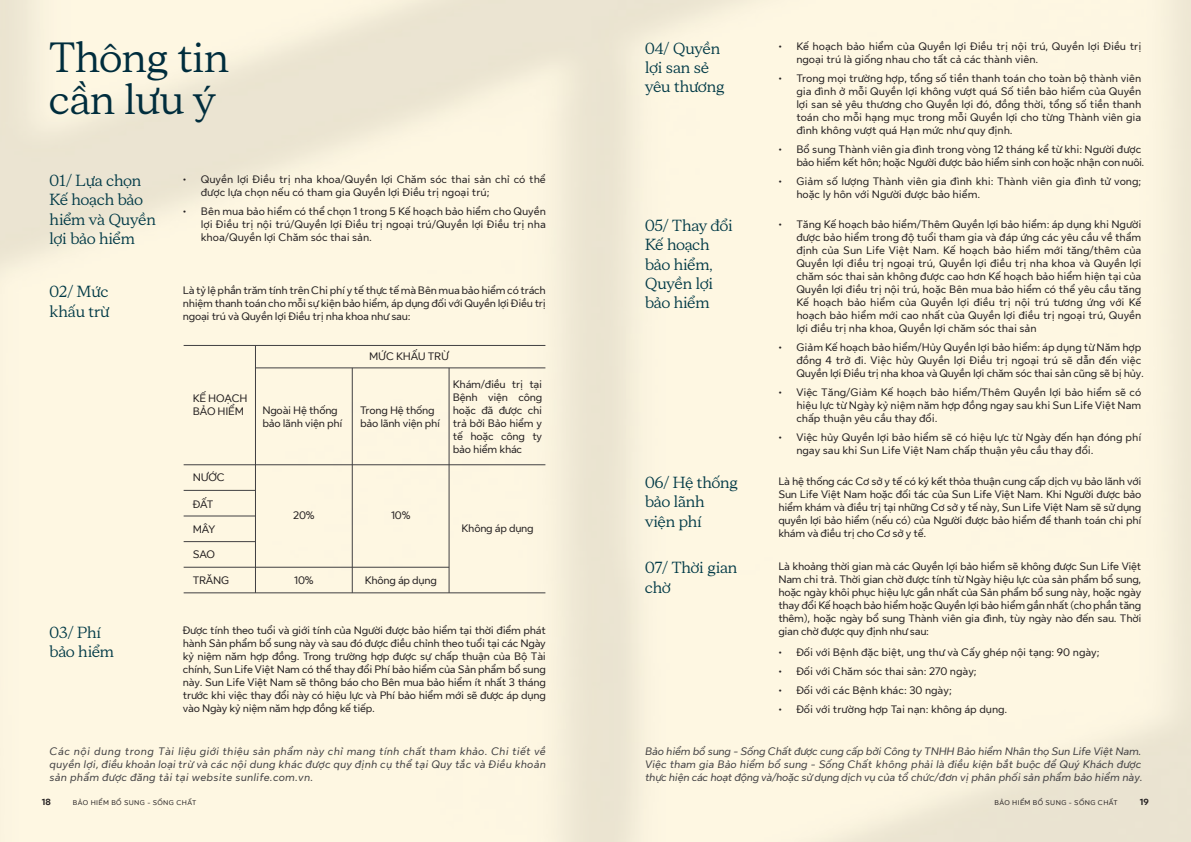
<style>
.page{position:relative;width:1191px;height:842px;background:#fff}
.page>*{position:absolute;margin:0;border:0;box-sizing:border-box;transform-origin:0 0}
.t1{font:42px/42.4px "Sun Life New Display";color:#002d3d}
.t2{font:16px/19.2px "Sun Life New Display";color:#003946}
.t3{font:11px/13px "Sun Life New Text";color:#231f20;text-align:justify}
.t4{font:italic 11px/13.2px "Sun Life New Text";color:#414042;text-align:justify}
.t5{font:11px/13px "Sun Life New Text";letter-spacing:-.02em;color:#231f20}
.t6{font:700 9px "Sun Life New Text";color:#231f20}
.t7{font:7px "Sun Life New Text";letter-spacing:.05em;color:#231f20}
</style>
<div class="page">
<img style="left:0;top:0;width:1191px;height:842px">
<hr style="left:255px;top:368px;width:290px;height:1px;background:#414042">
<hr style="left:184px;top:465px;width:361px;height:1px;background:#414042">
<hr style="left:184px;top:490px;width:71px;height:1px;background:#414042">
<hr style="left:184px;top:516px;width:71px;height:1px;background:#414042">
<hr style="left:184px;top:541px;width:71px;height:1px;background:#414042">
<hr style="left:184px;top:567px;width:265px;height:1px;background:#414042">
<hr style="left:184px;top:593px;width:361px;height:1px;background:#414042">
<hr style="left:184px;top:345px;width:361px;height:1px;background:#414042">
<hr style="left:255px;top:345px;width:1px;height:248px;background:#414042">
<hr style="left:352px;top:368px;width:1px;height:225px;background:#414042">
<hr style="left:449px;top:368px;width:1px;height:225px;background:#414042">
<h1 class="t1" style="left:50px;top:34px;width:180px">Thông tin cần lưu ý</h1>
<h2 class="t2" style="left:50px;top:170px;width:108px">01/ Lựa chọn<br>Kế hoạch bảo hiểm và Quyền lợi bảo hiểm</h2>
<p class="t3" style="left:201px;top:172px;width:346px;text-indent:-18px">• Quyền lợi Điều trị nha khoa/Quyền lợi Chăm sóc thai sản chỉ có thể được lựa chọn nếu có tham gia Quyền lợi Điều trị ngoại trú;</p>
<p class="t3" style="left:201px;top:204px;width:346px;text-indent:-18px">• Bên mua bảo hiểm có thể chọn 1 trong 5 Kế hoạch bảo hiểm cho Quyền lợi Điều trị nội trú/Quyền lợi Điều trị ngoại trú/Quyền lợi Điều trị nha khoa/Quyền lợi Chăm sóc thai sản.</p>
<h2 class="t2" style="left:50px;top:281px;width:61px">02/ Mức khấu trừ</h2>
<h2 class="t2" style="left:50px;top:622px;width:66px">03/ Phí bảo hiểm</h2>
<p class="t3" style="left:183px;top:283px;width:364px">Là tỷ lệ phần trăm tính trên Chi phí y tế thực tế mà Bên mua bảo hiểm có trách nhiệm thanh toán cho mỗi sự kiện bảo hiểm, áp dụng đối với Quyền lợi Điều trị ngoại trú và Quyền lợi Điều trị nha khoa như sau:</p>
<p class="t5" style="left:193px;top:391px;width:56px">KẾ HOẠCH<br>BẢO HIỂM</p>
<p class="t3" style="left:193px;top:470px;width:34px">NƯỚC</p>
<p class="t3" style="left:193px;top:497px;width:22px">ĐẤT</p>
<p class="t3" style="left:193px;top:522px;width:24px">MÂY</p>
<p class="t3" style="left:193px;top:547px;width:24px">SAO</p>
<p class="t3" style="left:193px;top:573px;width:38px">TRĂNG</p>
<p class="t5" style="left:369px;top:349px;width:81px">MỨC KHẤU TRỪ</p>
<p class="t5" style="left:262px;top:403px;width:81px">Ngoài Hệ thống bảo lãnh viện phí</p>
<p class="t5" style="left:360px;top:403px;width:81px">Trong Hệ thống bảo lãnh viện phí</p>
<p class="t3" style="left:453px;top:377px;width:91px">Khám/điều trị tại Bệnh viện công hoặc đã được chi trả bởi Bảo hiểm y tế hoặc công ty bảo hiểm khác</p>
<p class="t3" style="left:293px;top:508px;width:23px">20%</p>
<p class="t3" style="left:391px;top:508px;width:21px">10%</p>
<p class="t3" style="left:294px;top:573px;width:21px">10%</p>
<p class="t5" style="left:365px;top:573px;width:74px">Không áp dụng</p>
<p class="t5" style="left:461px;top:521px;width:74px">Không áp dụng</p>
<p class="t3" style="left:183px;top:623px;width:364px">Được tính theo tuổi và giới tính của Người được bảo hiểm tại thời điểm phát hành Sản phẩm bổ sung này và sau đó được điều chỉnh theo tuổi tại các Ngày kỷ niệm năm hợp đồng. Trong trường hợp được sự chấp thuận của Bộ Tài chính, Sun Life Việt Nam có thể thay đổi Phí bảo hiểm của Sản phẩm bổ sung này. Sun Life Việt Nam sẽ thông báo cho Bên mua bảo hiểm ít nhất 3 tháng trước khi việc thay đổi này có hiệu lực và Phí bảo hiểm mới sẽ được áp dụng vào Ngày kỷ niệm năm hợp đồng kế tiếp.</p>
<h2 class="t2" style="left:645px;top:38px;width:81px">04/ Quyền lợi san sẻ yêu thương</h2>
<p class="t3" style="left:796px;top:39px;width:346px;text-indent:-18px">• Kế hoạch bảo hiểm của Quyền lợi Điều trị nội trú, Quyền lợi Điều trị ngoại trú là giống nhau cho tất cả các thành viên.</p>
<p class="t3" style="left:796px;top:71px;width:346px;text-indent:-18px">• Trong mọi trường hợp, tổng số tiền thanh toán cho toàn bộ thành viên gia đình ở mỗi Quyền lợi không vượt quá Số tiền bảo hiểm của Quyền lợi san sẻ yêu thương cho Quyền lợi đó, đồng thời, tổng số tiền thanh toán cho mỗi hạng mục trong mỗi Quyền lợi cho từng Thành viên gia đình không vượt quá Hạn mức như quy định.</p>
<p class="t5" style="left:778px;top:142px;width:367px;text-align:right">• Bổ sung Thành viên gia đình trong vòng 12 tháng kể từ khi: Người được bảo hiểm kết hôn; hoặc Người được bảo hiểm sinh con hoặc nhận con nuôi.</p>
<p class="t3" style="left:796px;top:174px;width:346px;text-indent:-18px">• Giảm số lượng Thành viên gia đình khi: Thành viên gia đình tử vong; hoặc ly hôn với Người được bảo hiểm.</p>
<h2 class="t2" style="left:645px;top:215px;width:89px">05/ Thay đổi<br>Kế hoạch bảo hiểm,<br>Quyền lợi bảo hiểm</h2>
<p class="t3" style="left:796px;top:217px;width:346px;text-indent:-18px">• Tăng Kế hoạch bảo hiểm/Thêm Quyền lợi bảo hiểm: áp dụng khi Người được bảo hiểm trong độ tuổi tham gia và đáp ứng các yêu cầu về thẩm định của Sun Life Việt Nam. Kế hoạch bảo hiểm mới tăng/thêm của Quyền lợi điều trị ngoại trú, Quyền lợi điều trị nha khoa và Quyền lợi chăm sóc thai sản không được cao hơn Kế hoạch bảo hiểm hiện tại của Quyền lợi điều trị nội trú, hoặc Bên mua bảo hiểm có thể yêu cầu tăng Kế hoạch bảo hiểm của Quyền lợi điều trị nội trú tương ứng với Kế hoạch bảo hiểm mới cao nhất của Quyền lợi điều trị ngoại trú, Quyền lợi điều trị nha khoa, Quyền lợi chăm sóc thai sản</p>
<p class="t3" style="left:796px;top:340px;width:349px;text-align:left;text-indent:-18px">• Giảm Kế hoạch bảo hiểm/Hủy Quyền lợi bảo hiểm: áp dụng từ Năm hợp đồng 4 trở đi. Việc hủy Quyền lợi Điều trị ngoại trú sẽ dẫn đến việc<br>Quyền lợi Điều trị nha khoa và Quyền lợi chăm sóc thai sản cũng sẽ bị hủy.</p>
<p class="t3" style="left:796px;top:385px;width:346px;text-indent:-18px">• Việc Tăng/Giảm Kế hoạch bảo hiểm/Thêm Quyền lợi bảo hiểm sẽ có hiệu lực từ Ngày kỷ niệm năm hợp đồng ngay sau khi Sun Life Việt Nam chấp thuận yêu cầu thay đổi.</p>
<p class="t3" style="left:796px;top:430px;width:346px;text-indent:-18px">• Việc hủy Quyền lợi bảo hiểm sẽ có hiệu lực từ Ngày đến hạn đóng phí ngay sau khi Sun Life Việt Nam chấp thuận yêu cầu thay đổi.</p>
<h2 class="t2" style="left:645px;top:472px;width:94px">06/ Hệ thống bảo lãnh viện phí</h2>
<p class="t3" style="left:778px;top:474px;width:364px">Là hệ thống các Cơ sở y tế có ký kết thỏa thuận cung cấp dịch vụ bảo lãnh với Sun Life Việt Nam hoặc đối tác của Sun Life Việt Nam. Khi Người được bảo hiểm khám và điều trị tại những Cơ sở y tế này, Sun Life Việt Nam sẽ sử dụng quyền lợi bảo hiểm (nếu có) của Người được bảo hiểm để thanh toán chi phí khám và điều trị cho Cơ sở y tế.</p>
<h2 class="t2" style="left:645px;top:557px;width:94px">07/ Thời gian chờ</h2>
<p class="t3" style="left:778px;top:559px;width:364px">Là khoảng thời gian mà các Quyền lợi bảo hiểm sẽ không được Sun Life Việt Nam chi trả. Thời gian chờ được tính từ Ngày hiệu lực của sản phẩm bổ sung, hoặc ngày khôi phục hiệu lực gần nhất của Sản phẩm bổ sung này, hoặc ngày thay đổi Kế hoạch bảo hiểm hoặc Quyền lợi bảo hiểm gần nhất (cho phần tăng thêm), hoặc ngày bổ sung Thành viên gia đình, tùy ngày nào đến sau. Thời gian chờ được quy định như sau:</p>
<p class="t3" style="left:778px;top:645px;width:323px">• Đối với Bệnh đặc biệt, ung thư và Cấy ghép nội tạng: 90 ngày;</p>
<p class="t3" style="left:778px;top:664px;width:200px">• Đối với Chăm sóc thai sản: 270 ngày;</p>
<p class="t3" style="left:778px;top:683px;width:175px">• Đối với các Bệnh khác: 30 ngày;</p>
<p class="t3" style="left:778px;top:702px;width:231px">• Đối với trường hợp Tai nạn: không áp dụng.</p>
<p class="t4" style="left:50px;top:744px;width:498px">Các nội dung trong Tài liệu giới thiệu sản phẩm này chỉ mang tính chất tham khảo. Chi tiết về quyền lợi, điều khoản loại trừ và các nội dung khác được quy định cụ thể tại Quy tắc và Điều khoản sản phẩm được đăng tải tại website sunlife.com.vn.</p>
<p class="t4" style="left:645px;top:744px;width:499px;text-align:left">Bảo hiểm bổ sung - Sống Chất được cung cấp bởi Công ty TNHH Bảo hiểm Nhân thọ Sun Life Việt Nam.<br>Việc tham gia Bảo hiểm bổ sung - Sống Chất không phải là điều kiện bắt buộc để Quý Khách được thực hiện các hoạt động và/hoặc sử dụng dịch vụ của tổ chức/đơn vị phân phối sản phẩm bảo hiểm này.</p>
<p class="t6" style="left:42px;top:796px;width:10px">18</p>
<p class="t7" style="left:73px;top:798px;width:125px">BẢO HIỂM BỔ SUNG - SỐNG CHẤT</p>
<p class="t7" style="left:994px;top:798px;width:125px">BẢO HIỂM BỔ SUNG - SỐNG CHẤT</p>
<p class="t6" style="left:1139px;top:796px;width:10px">19</p>
</div>
